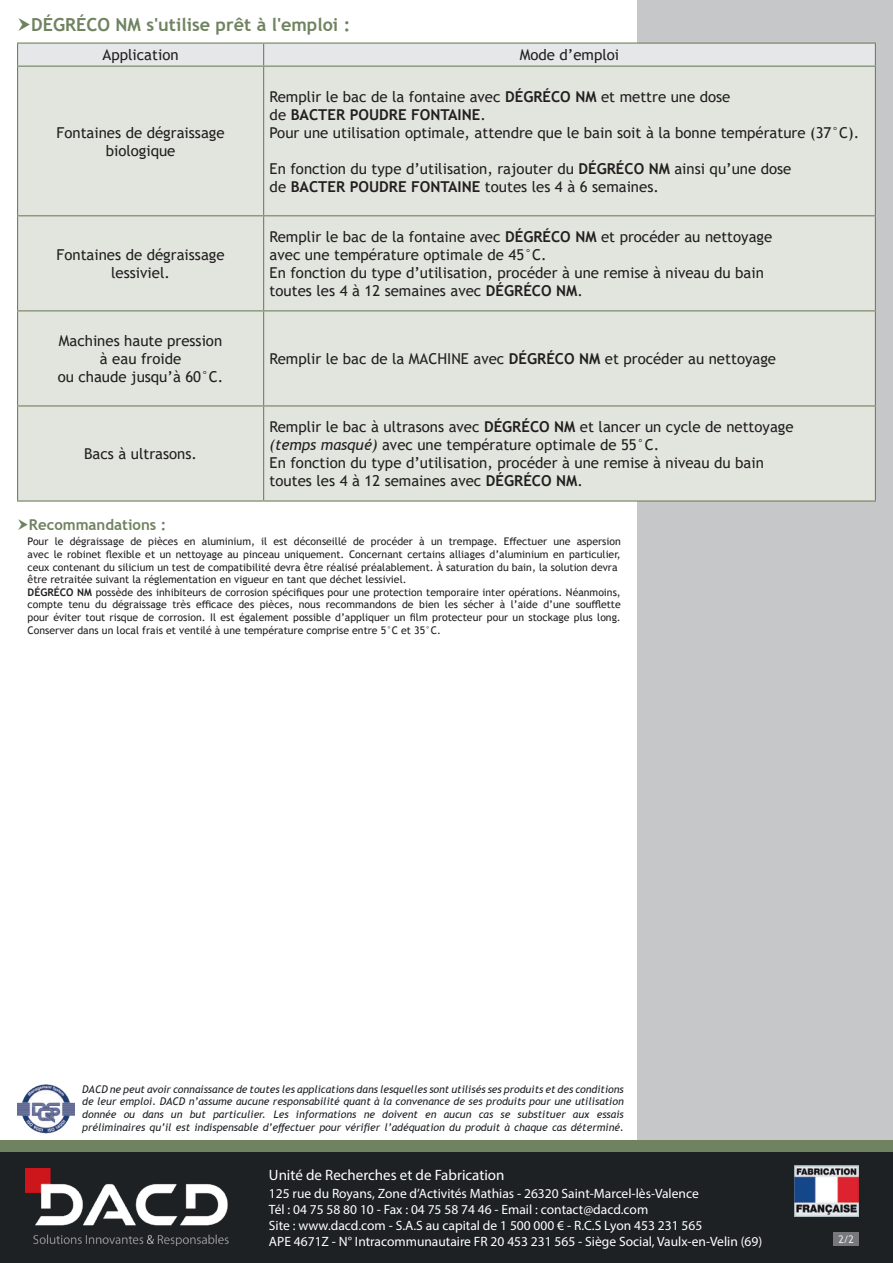
<style>
.page{position:relative;width:893px;height:1263px;background:#fff}
.page>*{position:absolute;margin:0;border:0;box-sizing:border-box;transform-origin:0 0}
.t1{font:700 18px "Trebuchet MS";color:#708360}
.t2{font:15px "Trebuchet MS";color:#231f20}
.t3{font:15px "Myriad Pro";color:#fff}
.t4{font:700 15px "Trebuchet MS";color:#231f20}
.t5{font:700 15px "Trebuchet MS";color:#708360}
.t6{font:13.5px "Myriad Pro";color:#fff}
.t7{font:10.5px/12.6px "Trebuchet MS";color:#231f20}
.t8{font:italic 10.5px "Trebuchet MS";color:#1d2124}
.t9{font:10.5px "Trebuchet MS";color:#e6e7e9}
.s1{font-weight:700}
.s2{font-weight:400}
.s3{font-style:italic}
</style>
<div class="page">
<div style="left:18px;top:67px;width:857px;height:433px;background:#e2e5de"></div>
<svg style="left:17px;top:43px;width:859px;height:23px;background:#e0e1e2"></svg>
<hr style="left:17px;top:66px;width:247px;height:1px;background:#708360">
<hr style="left:17px;top:67px;width:1px;height:148px;background:#708360">
<hr style="left:264px;top:66px;width:612px;height:1px;background:#708360">
<hr style="left:263px;top:67px;width:1px;height:148px;background:#708360">
<hr style="left:875px;top:67px;width:1px;height:148px;background:#708360">
<hr style="left:17px;top:215px;width:247px;height:1px;background:#708360">
<hr style="left:17px;top:216px;width:1px;height:94px;background:#708360">
<hr style="left:264px;top:215px;width:612px;height:1px;background:#708360">
<hr style="left:263px;top:216px;width:1px;height:94px;background:#708360">
<hr style="left:875px;top:216px;width:1px;height:94px;background:#708360">
<hr style="left:17px;top:310px;width:247px;height:1px;background:#708360">
<hr style="left:17px;top:311px;width:1px;height:94px;background:#708360">
<hr style="left:264px;top:310px;width:612px;height:1px;background:#708360">
<hr style="left:263px;top:311px;width:1px;height:94px;background:#708360">
<hr style="left:875px;top:311px;width:1px;height:94px;background:#708360">
<hr style="left:17px;top:405px;width:247px;height:1px;background:#708360">
<hr style="left:17px;top:406px;width:1px;height:94px;background:#708360">
<hr style="left:264px;top:405px;width:612px;height:1px;background:#708360">
<hr style="left:263px;top:406px;width:1px;height:94px;background:#708360">
<hr style="left:875px;top:406px;width:1px;height:94px;background:#708360">
<hr style="left:17px;top:500px;width:247px;height:2px;background:#708360">
<hr style="left:264px;top:500px;width:612px;height:2px;background:#708360">
<div style="left:0;top:1151px;width:893px;height:112px;background:#1d2124"></div>
<img style="left:26px;top:1168px;width:203px;height:78px">
<div style="left:0;top:1140px;width:893px;height:11px;background:#708360"></div>
<img style="left:794px;top:1166px;width:65px;height:51px">
<div style="left:833px;top:1232px;width:26px;height:14px;background:#76787b"></div>
<img style="left:17px;top:1084px;width:57px;height:50px">
<p class="t1" style="left:31px;top:13px;width:320px">DÉGRÉCO NM s'utilise prêt à l'emploi :</p>
<p class="t2" style="left:103px;top:45px;width:78px">Application</p>
<p class="t2" style="left:520px;top:45px;width:101px">Mode d’emploi</p>
<p class="t2" style="left:57px;top:123px;width:169px">Fontaines de dégraissage</p>
<p class="t2" style="left:106px;top:141px;width:71px">biologique</p>
<p class="t2" style="left:57px;top:245px;width:169px">Fontaines de dégraissage</p>
<p class="t2" style="left:111px;top:263px;width:60px">lessiviel.</p>
<p class="t2" style="left:59px;top:331px;width:165px">Machines haute pression</p>
<p class="t2" style="left:100px;top:349px;width:83px">à eau froide</p>
<p class="t2" style="left:58px;top:367px;width:167px">ou chaude jusqu’à 60°C.</p>
<p class="t2" style="left:84px;top:444px;width:114px">Bacs à ultrasons.</p>
<p class="t2" style="left:270px;top:87px;width:462px">Remplir le bac de la fontaine avec <span class="s1">DÉGRÉCO NM</span> et mettre une dose</p>
<p class="t4" style="left:270px;top:105px;width:218px"><span class="s2">de</span> BACTER POUDRE FONTAINE<span class="s2">.</span></p>
<p class="t2" style="left:270px;top:123px;width:591px">Pour une utilisation optimale, attendre que le bain soit à la bonne température (37°C).</p>
<p class="t2" style="left:270px;top:159px;width:523px">En fonction du type d’utilisation, rajouter du <span class="s1">DÉGRÉCO NM</span> ainsi qu’une dose</p>
<p class="t2" style="left:270px;top:177px;width:391px">de <span class="s1">BACTER POUDRE FONTAINE</span> toutes les 4 à 6 semaines.</p>
<p class="t2" style="left:270px;top:227px;width:504px">Remplir le bac de la fontaine avec <span class="s1">DÉGRÉCO NM</span> et procéder au nettoyage</p>
<p class="t2" style="left:270px;top:245px;width:279px">avec une température optimale de 45°C.</p>
<p class="t2" style="left:270px;top:263px;width:496px">En fonction du type d’utilisation, procéder à une remise à niveau du bain</p>
<p class="t2" style="left:270px;top:281px;width:315px">toutes les 4 à 12 semaines avec <span class="s1">DÉGRÉCO NM</span>.</p>
<p class="t2" style="left:270px;top:349px;width:508px">Remplir le bac de la MACHINE avec <span class="s1">DÉGRÉCO NM</span> et procéder au nettoyage</p>
<p class="t2" style="left:270px;top:417px;width:525px">Remplir le bac à ultrasons avec <span class="s1">DÉGRÉCO NM</span> et lancer un cycle de nettoyage</p>
<p class="t2" style="left:270px;top:435px;width:391px"><span class="s3">(temps masqué)</span> avec une température optimale de 55°C.</p>
<p class="t2" style="left:270px;top:453px;width:496px">En fonction du type d’utilisation, procéder à une remise à niveau du bain</p>
<p class="t2" style="left:270px;top:471px;width:315px">toutes les 4 à 12 semaines avec <span class="s1">DÉGRÉCO NM</span>.</p>
<p class="t5" style="left:29px;top:516px;width:139px">Recommandations :</p>
<p class="t7" style="left:28px;top:535px;width:595px">Pour le dégraissage de pièces en aluminium, il est déconseillé de procéder à un trempage. Effectuer une aspersion</p>
<p class="t7" style="left:28px;top:548px;width:595px">avec le robinet flexible et un nettoyage au pinceau uniquement. Concernant certains alliages d’aluminium en particulier,</p>
<p class="t7" style="left:28px;top:560px;width:591px">ceux contenant du silicium un test de compatibilité devra être réalisé préalablement. À saturation du bain, la solution devra être retraitée suivant la réglementation en vigueur en tant que déchet lessiviel.</p>
<p class="t7" style="left:28px;top:586px;width:595px"><span class="s1">DÉGRÉCO NM</span> possède des inhibiteurs de corrosion spécifiques pour une protection temporaire inter opérations. Néanmoins,</p>
<p class="t7" style="left:28px;top:598px;width:595px">compte tenu du dégraissage très efficace des pièces, nous recommandons de bien les sécher à l’aide d’une soufflette pour éviter tout risque de corrosion. Il est également possible d’appliquer un film protecteur pour un stockage plus long.</p>
<p class="t7" style="left:28px;top:623px;width:415px">Conserver dans un local frais et ventilé à une température comprise entre 5°C et 35°C.</p>
<p class="t8" style="left:82px;top:1083px;width:543px">DACD ne peut avoir connaissance de toutes les applications dans lesquelles sont utilisés ses produits et des conditions</p>
<p class="t8" style="left:82px;top:1095px;width:543px">de leur emploi. DACD n’assume aucune responsabilité quant à la convenance de ses produits pour une utilisation</p>
<p class="t8" style="left:82px;top:1108px;width:543px">donnée ou dans un but particulier. Les informations ne doivent en aucun cas se substituer aux essais</p>
<p class="t8" style="left:82px;top:1120px;width:543px">préliminaires qu’il est indispensable d’effectuer pour vérifier l’adéquation du produit à chaque cas déterminé.</p>
<p class="t3" style="left:269px;top:1165px;width:237px">Unité de Recherches et de Fabrication</p>
<p class="t6" style="left:269px;top:1185px;width:431px">125 rue du Royans, Zone d’Activités Mathias - 26320 Saint-Marcel-lès-Valence</p>
<p class="t6" style="left:269px;top:1201px;width:381px">Tél : 04 75 58 80 10 - Fax : 04 75 58 74 46 - Email : contact@dacd.com</p>
<p class="t6" style="left:269px;top:1217px;width:435px">Site : www.dacd.com - S.A.S au capital de 1 500 000 € - R.C.S Lyon 453 231 565</p>
<p class="t6" style="left:269px;top:1233px;width:495px">APE 4671Z - N° Intracommunautaire FR 20 453 231 565 - Siège Social, Vaulx-en-Velin (69)</p>
<p class="t9" style="left:838px;top:1232px;width:17px">2/2</p>
</div>
